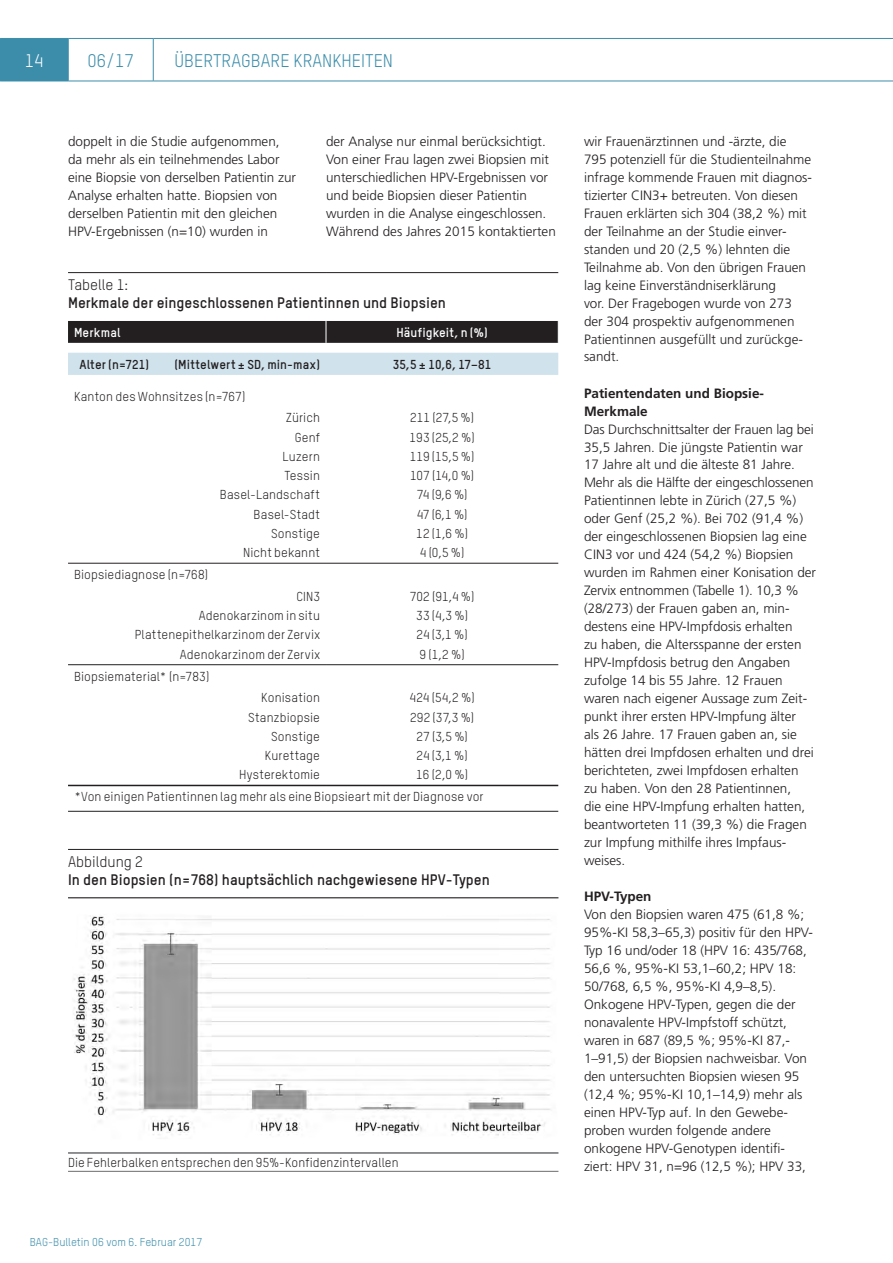
<style>
.page{position:relative;width:893px;height:1263px;background:#fff}
.page>*{position:absolute;margin:0;border:0;box-sizing:border-box;transform-origin:0 0}
.t1{font:18px "TSTAR";color:#3b8daa}
.t2{font:18px "TSTAR";color:#fff}
.t3{font:700 15px "TSTAR";color:#231f20}
.t4{font:15px "TSTAR";color:#231f20}
.t5{font:300 13.5px/18px "Frutiger";color:#231f20}
.t6{font:700 13.5px/18px "Frutiger";color:#231f20}
.t7{font:12.75px/19.2px "TSTAR";letter-spacing:.01em;color:#231f20;text-align:right}
.t8{font:700 12.75px "TSTAR";letter-spacing:.01em;color:#231f20}
.t9{font:700 12.75px "TSTAR";letter-spacing:.01em;color:#fff}
.t10{font:11.25px "TSTAR";color:#3b8daa}
</style>
<div class="page">
<hr style="left:68px;top:38px;width:85px;height:1px;background:#3b8daa">
<hr style="left:68px;top:39px;width:1px;height:42px;background:#3b8daa">
<hr style="left:153px;top:38px;width:740px;height:1px;background:#3b8daa">
<hr style="left:153px;top:39px;width:1px;height:42px;background:#3b8daa">
<div style="left:0;top:38px;width:68px;height:43px;background:#3b8daa"></div>
<hr style="left:0;top:81px;width:68px;height:1px;background:#3b8daa">
<hr style="left:68px;top:81px;width:85px;height:1px;background:#3b8daa">
<hr style="left:153px;top:81px;width:740px;height:1px;background:#3b8daa">
<div style="left:68px;top:353px;width:490px;height:22px;background:#d0e2ec"></div>
<svg style="left:68px;top:562px;width:490px;height:249px"></svg>
<hr style="left:68px;top:563px;width:258px;height:1px;background:#231f20">
<hr style="left:326px;top:563px;width:232px;height:1px;background:#231f20">
<hr style="left:68px;top:664px;width:258px;height:1px;background:#231f20">
<hr style="left:326px;top:664px;width:232px;height:1px;background:#231f20">
<hr style="left:68px;top:785px;width:258px;height:1px;background:#231f20">
<hr style="left:326px;top:785px;width:232px;height:1px;background:#231f20">
<hr style="left:68px;top:811px;width:258px;height:1px;background:#231f20">
<hr style="left:326px;top:811px;width:232px;height:1px;background:#231f20">
<div style="left:68px;top:321px;width:491px;height:22px;background:#231f20"></div>
<hr style="left:68px;top:272px;width:258px;height:1px;background:#231f20">
<hr style="left:326px;top:272px;width:232px;height:1px;background:#231f20">
<hr style="left:68px;top:849px;width:490px;height:1px;background:#231f20">
<hr style="left:68px;top:897px;width:490px;height:1px;background:#231f20">
<hr style="left:68px;top:1152px;width:490px;height:2px;background:#6c6d70">
<hr style="left:68px;top:1171px;width:490px;height:1px;background:#6c6d70">
<img style="left:73px;top:915px;width:478px;height:221px">
<h1 class="t2" style="left:25px;top:49px;width:20px">14</h1>
<h1 class="t1" style="left:88px;top:49px;width:48px">06/17</h1>
<h1 class="t1" style="left:175px;top:49px;width:220px">ÜBERTRAGBARE KRANKHEITEN</h1>
<p class="t5" style="left:68px;top:132px;width:230px">doppelt in die Studie aufgenommen, da mehr als ein teilnehmendes Labor eine Biopsie von derselben Patientin zur Analyse erhalten hatte. Biopsien von derselben Patientin mit den gleichen HPV-Ergebnissen (n=10) wurden in</p>
<p class="t5" style="left:326px;top:132px;width:231px">der Analyse nur einmal berücksichtigt.<br>Von einer Frau lagen zwei Biopsien mit unterschiedlichen HPV-Ergebnissen vor und beide Biopsien dieser Patientin wurden in die Analyse eingeschlossen.<br>Während des Jahres 2015 kontaktierten</p>
<p class="t5" style="left:584px;top:132px;width:230px">wir Frauenärztinnen und -ärzte, die 795 potenziell für die Studienteilnahme infrage kommende Frauen mit diagnos&shy;tizierter CIN3+ betreuten. Von diesen Frauen erklärten sich 304 (38,2 %) mit der Teilnahme an der Studie einver&shy;standen und 20 (2,5 %) lehnten die Teilnahme ab. Von den übrigen Frauen lag keine Einverständniserklärung<br>vor. Der Fragebogen wurde von 273 der 304 prospektiv aufgenommenen Patientinnen ausgefüllt und zurückge&shy;sandt.</p>
<p class="t6" style="left:584px;top:384px;width:182px">Patientendaten und Biopsie-<br>Merkmale</p>
<p class="t5" style="left:584px;top:420px;width:234px">Das Durchschnittsalter der Frauen lag bei 35,5 Jahren. Die jüngste Patientin war 17 Jahre alt und die älteste 81 Jahre.<br>Mehr als die Hälfte der eingeschlossenen Patientinnen lebte in Zürich (27,5 %) oder Genf (25,2 %). Bei 702 (91,4 %) der eingeschlossenen Biopsien lag eine CIN3 vor und 424 (54,2 %) Biopsien wurden im Rahmen einer Konisation der Zervix entnommen (Tabelle 1). 10,3 % (28/273) der Frauen gaben an, min&shy;destens eine HPV-Impfdosis erhalten<br>zu haben, die Altersspanne der ersten HPV-Impfdosis betrug den Angaben zufolge 14 bis 55 Jahre. 12 Frauen waren nach eigener Aussage zum Zeit&shy;punkt ihrer ersten HPV-Impfung älter<br>als 26 Jahre. 17 Frauen gaben an, sie hätten drei Impfdosen erhalten und drei berichteten, zwei Impfdosen erhalten<br>zu haben. Von den 28 Patientinnen,<br>die eine HPV-Impfung erhalten hatten, beantworteten 11 (39,3 %) die Fragen zur Impfung mithilfe ihres Impfaus&shy;weises.</p>
<p class="t6" style="left:584px;top:888px;width:69px">HPV-Typen</p>
<p class="t5" style="left:584px;top:906px;width:230px">Von den Biopsien waren 475 (61,8 %; 95%-KI 58,3–65,3) positiv für den HPV-Typ 16 und/oder 18 (HPV 16: 435/768, 56,6 %, 95%-KI 53,1–60,2; HPV 18:<br>50/768, 6,5 %, 95%-KI 4,9–8,5).<br>Onkogene HPV-Typen, gegen die der nonavalente HPV-Impfstoff schützt, waren in 687 (89,5 %; 95%-KI 87,- 1–91,5) der Biopsien nachweisbar. Von den untersuchten Biopsien wiesen 95 (12,4 %; 95%-KI 10,1–14,9) mehr als einen HPV-Typ auf. In den Gewebe&shy;proben wurden folgende andere onkogene HPV-Genotypen identifi&shy;ziert: HPV 31, n=96 (12,5 %); HPV 33,</p>
<p class="t4" style="left:68px;top:276px;width:62px">Tabelle 1:</p>
<p class="t3" style="left:68px;top:293px;width:379px">Merkmale der eingeschlossenen Patientinnen und Biopsien</p>
<p class="t9" style="left:74px;top:324px;width:48px">Merkmal</p>
<p class="t9" style="left:396px;top:324px;width:93px">Häufigkeit, n (%)</p>
<p class="t8" style="left:79px;top:356px;width:71px">Alter (n=721)</p>
<p class="t8" style="left:174px;top:356px;width:147px">(Mittelwert ± SD, min-max)</p>
<p class="t8" style="left:393px;top:356px;width:100px">35,5 ± 10,6, 17–81</p>
<p class="t7" style="left:74px;top:386px;width:173px">Kanton des Wohnsitzes (n=767)</p>
<p class="t7" style="left:220px;top:408px;width:102px">Zürich<br>Genf<br>Luzern<br>Tessin<br>Basel-Landschaft<br>Basel-Stadt<br>Sonstige<br>Nicht bekannt</p>
<p class="t7" style="left:410px;top:408px;width:67px;text-align:center">211 (27,5 %)<br>193 (25,2 %)<br>119 (15,5 %)<br>107 (14,0 %)<br>74 (9,6 %)<br>47 (6,1 %)<br>12 (1,6 %)<br>4 (0,5 %)</p>
<p class="t7" style="left:74px;top:565px;width:136px">Biopsiediagnose (n=768)</p>
<p class="t7" style="left:135px;top:587px;width:187px">CIN3<br>Adenokarzinom in situ<br>Plattenepithelkarzinom der Zervix<br>Adenokarzinom der Zervix</p>
<p class="t7" style="left:410px;top:587px;width:66px;text-align:center">702 (91,4 %)<br>33 (4,3 %)<br>24 (3,1 %)<br>9 (1,2 %)</p>
<p class="t7" style="left:74px;top:666px;width:137px">Biopsiematerial* (n=783)</p>
<p class="t7" style="left:239px;top:688px;width:83px">Konisation<br>Stanzbiopsie<br>Sonstige<br>Kurettage<br>Hysterektomie</p>
<p class="t7" style="left:410px;top:688px;width:67px;text-align:center">424 (54,2 %)<br>292 (37,3 %)<br>27 (3,5 %)<br>24 (3,1 %)<br>16 (2,0 %)</p>
<p class="t7" style="left:74px;top:787px;width:411px">*Von einigen Patientinnen lag mehr als eine Biopsieart mit der Diagnose vor</p>
<p class="t4" style="left:68px;top:853px;width:76px">Abbildung 2</p>
<p class="t3" style="left:68px;top:870px;width:423px">In den Biopsien (n=768) hauptsächlich nachgewiesene HPV-Typen</p>
<p class="t7" style="left:68px;top:1153px;width:332px">Die Fehlerbalken entsprechen den 95%-Konfidenzintervallen</p>
<p class="t10" style="left:30px;top:1235px;width:174px">BAG-Bulletin 06 vom 6. Februar 2017</p>
</div>
